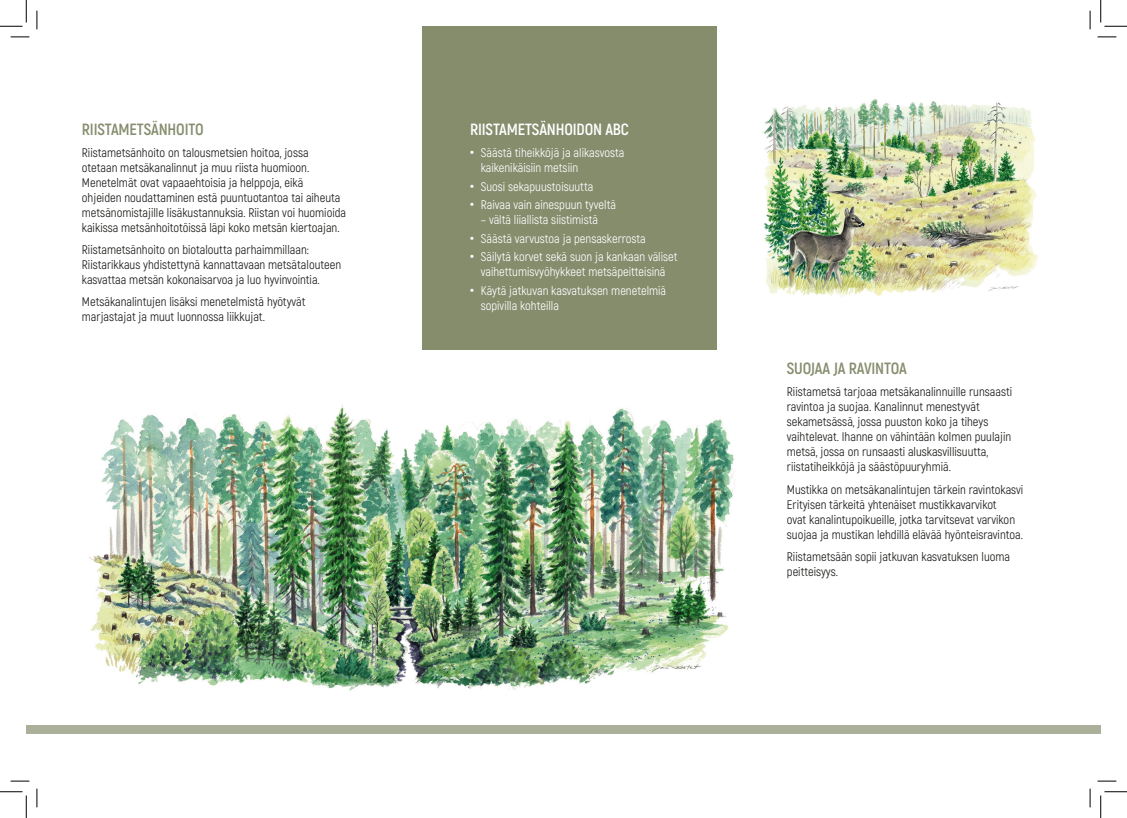
<style>
.page{position:relative;width:1127px;height:818px;background:#fff}
.page>*{position:absolute;margin:0;border:0;box-sizing:border-box;transform-origin:0 0}
.Väliotsikko{font:700 16.25px "Akrobat";letter-spacing:-.01em;color:#858d6d}
.Väliotsikko-2{font:700 16.25px "Akrobat";letter-spacing:-.01em;color:#fff}
.Leipis{font:12.5px/15px "Akrobat";color:#1d1d1b}
.t1{font:12.5px/15px "Akrobat";color:#fff}
.s1{font-weight:700;font-size:18.75px}
</style>
<div class="page">
<div style="left:422px;top:26px;width:295px;height:324px;background:#858d6d"></div>
<img style="left:89px;top:404px;width:646px;height:287px">
<img style="left:762px;top:99px;width:276px;height:199px">
<div style="left:26px;top:725px;width:1074px;height:8px;background:#abb09a"></div>
<svg style="left:11px;top:36px;width:18px;height:2px"></svg>
<svg style="left:1097px;top:36px;width:18px;height:2px"></svg>
<svg style="left:11px;top:780px;width:18px;height:2px"></svg>
<svg style="left:1097px;top:780px;width:18px;height:2px"></svg>
<svg style="left:36px;top:11px;width:2px;height:18px"></svg>
<svg style="left:36px;top:788px;width:2px;height:19px"></svg>
<svg style="left:1089px;top:11px;width:1px;height:18px"></svg>
<svg style="left:1089px;top:788px;width:1px;height:19px"></svg>
<svg style="left:0;top:0;width:27px;height:27px"></svg>
<svg style="left:0;top:791px;width:27px;height:27px"></svg>
<svg style="left:1100px;top:0;width:26px;height:27px"></svg>
<svg style="left:1100px;top:791px;width:26px;height:27px"></svg>
<p class="Väliotsikko" style="left:82px;top:119px;width:123px">RIISTAMETSÄNHOITO</p>
<p class="Leipis" style="left:82px;top:145px;width:266px">Riistametsänhoito on talousmetsien hoitoa, jossa otetaan metsäkanalinnut ja muu riista huomioon.<br>Menetelmät ovat vapaaehtoisia ja helppoja, eikä<br>ohjeiden noudattaminen estä puuntuotantoa tai aiheuta metsänomistajille lisäkustannuksia. Riistan voi huomioida kaikissa metsänhoitotöissä läpi koko metsän kiertoajan.</p>
<p class="Leipis" style="left:82px;top:242px;width:261px">Riistametsänhoito on biotaloutta parhaimmillaan:<br>Riistarikkaus yhdistettynä kannattavaan metsätalouteen kasvattaa metsän kokonaisarvoa ja luo hyvinvointia.</p>
<p class="Leipis" style="left:82px;top:295px;width:225px">Metsäkanalintujen lisäksi menetelmistä hyötyvät marjastajat ja muut luonnossa liikkujat.</p>
<p class="Väliotsikko-2" style="left:470px;top:119px;width:160px">RIISTAMETSÄNHOIDON ABC</p>
<p class="t1" style="left:480px;top:145px;width:145px;text-indent:-11px"><span class="s1">•</span> Säästä tiheikköjä ja alikasvosta kaikenikäisiin metsiin</p>
<p class="t1" style="left:470px;top:179px;width:125px"><span class="s1">•</span> Suosi sekapuustoisuutta</p>
<p class="t1" style="left:470px;top:197px;width:147px"><span class="s1">•</span> Raivaa vain ainespuun tyveltä</p>
<p class="t1" style="left:480px;top:212px;width:119px">– vältä liiallista siistimistä</p>
<p class="t1" style="left:470px;top:231px;width:177px"><span class="s1">•</span> Säästä varvustoa ja pensaskerrosta</p>
<p class="t1" style="left:470px;top:250px;width:209px;text-align:center"><span class="s1">•</span> Säilytä korvet sekä suon ja kankaan väliset vaihettumisvyöhykkeet metsäpeitteisinä</p>
<p class="t1" style="left:480px;top:283px;width:187px;text-indent:-11px"><span class="s1">•</span> Käytä jatkuvan kasvatuksen menetelmiä sopivilla kohteilla</p>
<p class="Väliotsikko" style="left:786px;top:358px;width:121px">SUOJAA JA RAVINTOA</p>
<p class="Leipis" style="left:786px;top:385px;width:227px">Riistametsä tarjoaa metsäkanalinnuille runsaasti ravintoa ja suojaa. Kanalinnut menestyvät sekametsässä, jossa puuston koko ja tiheys vaihtelevat. Ihanne on vähintään kolmen puulajin metsä, jossa on runsaasti aluskasvillisuutta, riistatiheikköjä ja säästöpuuryhmiä.</p>
<p class="Leipis" style="left:786px;top:482px;width:238px">Mustikka on metsäkanalintujen tärkein ravintokasvi Erityisen tärkeitä yhtenäiset mustikkavarvikot<br>ovat kanalintupoikueille, jotka tarvitsevat varvikon suojaa ja mustikan lehdillä elävää hyönteisravintoa.</p>
<p class="Leipis" style="left:786px;top:549px;width:225px">Riistametsään sopii jatkuvan kasvatuksen luoma peitteisyys.</p>
</div>
